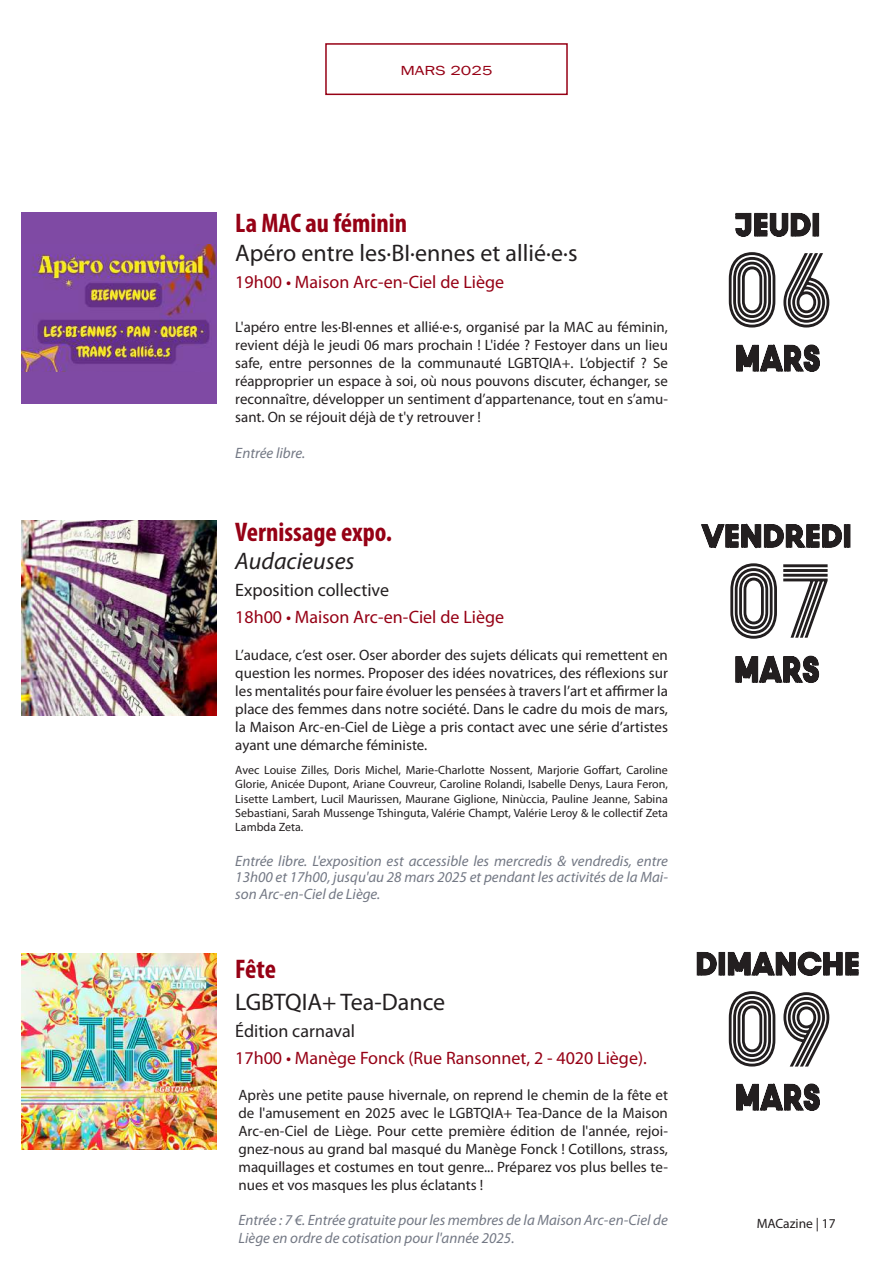
<style>
.page{position:relative;width:893px;height:1263px;background:#fff}
.page>*{position:absolute;margin:0;border:0;box-sizing:border-box;transform-origin:0 0}
.t1{font:700 condensed 27px "Myriad Pro";color:#960115}
.t2{font:24px "Myriad Pro";color:#231f20}
.t3{font:italic 24px "Myriad Pro";color:#231f20}
.t4{font:18px "Myriad Pro";color:#960115}
.t5{font:18px "Myriad Pro";color:#231f20}
.t6{font:15px/18px "Myriad Pro";color:#231f20;text-align:justify}
.t7{font:italic 15px/16.5px "Myriad Pro";color:#737884;text-align:justify}
.t8{font:13.5px "Myriad Pro";color:#231f20}
.t9{font:13.5px "Franklin Gothic";color:#960115;scale:1.33 1}
.t10{font:12px/14.4px "Myriad Pro";color:#231f20;text-align:justify}
</style>
<div class="page">
<div style="left:325px;top:43px;width:243px;height:52px;border:2px solid #960115"></div>
<svg style="left:735px;top:212px;width:82px;height:25px"></svg>
<div style="left:817px;top:213px;width:2px;height:23px;border:2px solid #231f20"></div>
<svg style="left:728px;top:252px;width:48px;height:76px"></svg>
<svg style="left:783px;top:253px;width:47px;height:75px"></svg>
<svg style="left:736px;top:344px;width:84px;height:28px"></svg>
<svg style="left:701px;top:523px;width:142px;height:26px"></svg>
<div style="left:844px;top:524px;width:2px;height:24px;border:2px solid #231f20"></div>
<div style="left:845px;top:524px;width:2px;height:24px;border:2px solid #231f20"></div>
<div style="left:847px;top:524px;width:2px;height:24px;border:2px solid #231f20"></div>
<div style="left:848px;top:524px;width:2px;height:24px;border:2px solid #231f20"></div>
<svg style="left:730px;top:563px;width:98px;height:76px"></svg>
<svg style="left:735px;top:655px;width:85px;height:28px"></svg>
<img style="left:21px;top:520px;width:195px;height:195px">
<img style="left:21px;top:244px;width:195px;height:128px">
<div style="left:21px;top:372px;width:195px;height:32px;background:#7f4aa4"></div>
<div style="left:21px;top:212px;width:195px;height:32px;background:#7f4aa4"></div>
<svg style="left:696px;top:952px;width:24px;height:24px"></svg>
<div style="left:720px;top:952px;width:2px;height:23px;border:2px solid #231f20"></div>
<div style="left:722px;top:952px;width:2px;height:23px;border:2px solid #231f20"></div>
<div style="left:723px;top:952px;width:2px;height:23px;border:2px solid #231f20"></div>
<svg style="left:727px;top:951px;width:132px;height:26px"></svg>
<svg style="left:728px;top:991px;width:48px;height:76px"></svg>
<svg style="left:783px;top:992px;width:47px;height:75px"></svg>
<svg style="left:736px;top:1083px;width:84px;height:28px"></svg>
<img style="left:21px;top:954px;width:195px;height:195px">
<p class="t9" style="left:400px;top:62px;width:71px">MARS 2025</p>
<h1 class="t1" style="left:235px;top:206px;width:174px">La MAC au féminin</h1>
<h2 class="t2" style="left:235px;top:238px;width:344px">Apéro entre les·BI·ennes et allié·e·s</h2>
<p class="t4" style="left:235px;top:271px;width:270px">19h00 • Maison Arc-en-Ciel de Liège</p>
<p class="t6" style="left:235px;top:318px;width:434px">L'apéro entre les·BI·ennes et allié·e·s, organisé par la MAC au féminin, revient déjà le jeudi 06 mars prochain ! L'idée ? Festoyer dans un lieu safe, entre personnes de la communauté LGBTQIA+. L’objectif ? Se réapproprier un espace à soi, où nous pouvons discuter, échanger, se reconnaître, développer un sentiment d’appartenance, tout en s’amu&shy;sant. On se réjouit déjà de t'y retrouver !</p>
<p class="t7" style="left:235px;top:444px;width:71px">Entrée libre.</p>
<h1 class="t1" style="left:235px;top:515px;width:158px">Vernissage expo.</h1>
<h2 class="t3" style="left:235px;top:546px;width:121px">Audacieuses</h2>
<p class="t5" style="left:235px;top:579px;width:155px">Exposition collective</p>
<p class="t4" style="left:235px;top:606px;width:270px">18h00 • Maison Arc-en-Ciel de Liège</p>
<p class="t6" style="left:235px;top:645px;width:434px">L’audace, c’est oser. Oser aborder des sujets délicats qui remettent en question les normes. Proposer des idées novatrices, des réflexions sur les mentalités pour faire évoluer les pensées à travers l’art et affirmer la place des femmes dans notre société. Dans le cadre du mois de mars, la Maison Arc-en-Ciel de Liège a pris contact avec une série d’artistes ayant une démarche féministe.</p>
<p class="t10" style="left:235px;top:762px;width:434px">Avec Louise Zilles, Doris Michel, Marie-Charlotte Nossent, Marjorie Goffart, Caroline Glorie, Anicée Dupont, Ariane Couvreur, Caroline Rolandi, Isabelle Denys, Laura Feron, Lisette Lambert, Lucil Maurissen, Maurane Giglione, Ninùccia, Pauline Jeanne, Sabina Sebastiani, Sarah Mussenge Tshinguta, Valérie Champt, Valérie Leroy &amp; le collectif Zeta Lambda Zeta.</p>
<p class="t7" style="left:235px;top:852px;width:434px">Entrée libre. L'exposition est accessible les mercredis &amp; vendredis, entre 13h00 et 17h00, jusqu'au 28 mars 2025 et pendant les activités de la Mai&shy;son Arc-en-Ciel de Liège.</p>
<h1 class="t1" style="left:235px;top:952px;width:42px">Fête</h1>
<h2 class="t2" style="left:235px;top:987px;width:212px">LGBTQIA+ Tea-Dance</h2>
<p class="t5" style="left:235px;top:1019px;width:121px">Édition carnaval</p>
<p class="t4" style="left:235px;top:1046px;width:413px">17h00 • Manège Fonck (Rue Ransonnet, 2 - 4020 Liège).</p>
<p class="t6" style="left:238px;top:1086px;width:431px">Après une petite pause hivernale, on reprend le chemin de la fête et de l'amusement en 2025 avec le LGBTQIA+ Tea-Dance de la Maison Arc-en-Ciel de Liège. Pour cette première édition de l'année, rejoi&shy;gnez-nous au grand bal masqué du Manège Fonck ! Cotillons, strass, maquillages et costumes en tout genre... Préparez vos plus belles te&shy;nues et vos masques les plus éclatants !</p>
<p class="t7" style="left:238px;top:1210px;width:431px;line-height:18px">Entrée : 7 €. Entrée gratuite pour les membres de la Maison Arc-en-Ciel de<br>Liège en ordre de cotisation pour l'année 2025.</p>
<p class="t8" style="left:757px;top:1215px;width:81px">MACazine | 17</p>
</div>
